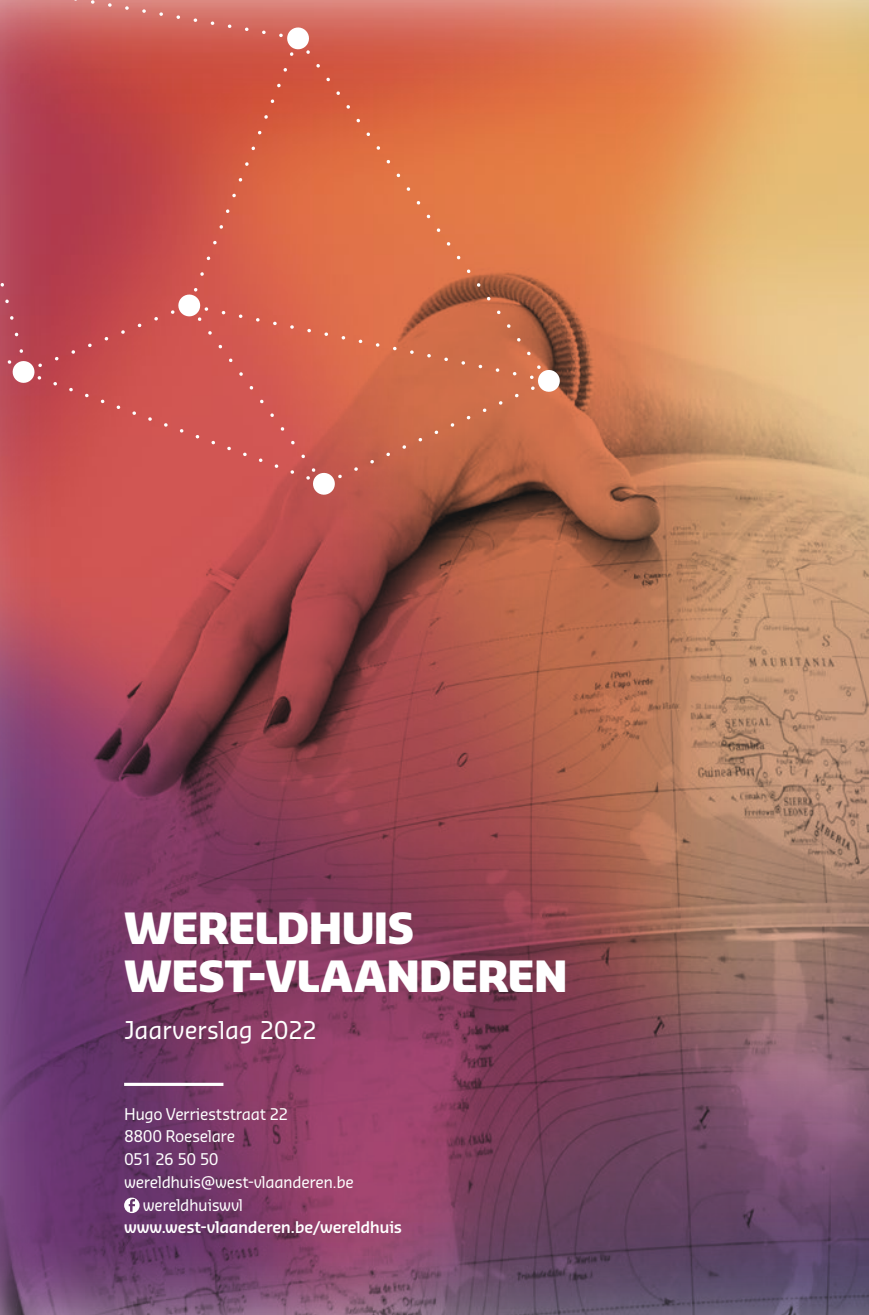
<style>
.page{position:relative;width:869px;height:1315px;background:#fff}
.page>*{position:absolute;margin:0;border:0;box-sizing:border-box;transform-origin:0 0}
.titel{font:900 42px/47.2px "Sansa Pro";letter-spacing:-.005em;color:#fff}
.titel-2{font:23.97px "Sansa Pro";letter-spacing:-.015em;color:#fff}
._04_gegevens{font:15.75px "Sansa Pro";letter-spacing:-.025em;color:#fff}
._04_gegevens-2{font:600 15.75px "Sansa Pro";letter-spacing:-.025em;color:#fff}
</style>
<div class="page">
<img style="left:0;top:0;width:868px;height:1315px">
<svg style="left:124px;top:1082px;width:99px;height:4px"></svg>
<svg style="left:124px;top:1197px;width:15px;height:16px"></svg>
<svg style="left:0;top:0;width:561px;height:496px;background:#cd5f4d"></svg>
<p class="titel" style="left:124px;top:903px;width:444px">WERELDHUIS<br>WEST-VLAANDEREN</p>
<p class="titel-2" style="left:124px;top:1014px;width:194px">Jaarverslag 2022</p>
<p class="_04_gegevens" style="left:124px;top:1103px;width:166px">Hugo Verrieststraat 22</p>
<p class="_04_gegevens" style="left:124px;top:1126px;width:112px">8800 Roeselare</p>
<p class="_04_gegevens" style="left:124px;top:1149px;width:96px">051 26 50 50</p>
<p class="_04_gegevens" style="left:124px;top:1171px;width:231px">wereldhuis@west-vlaanderen.be</p>
<p class="_04_gegevens" style="left:143px;top:1194px;width:102px">wereldhuiswvl</p>
<p class="_04_gegevens-2" style="left:124px;top:1217px;width:279px">www.west-vlaanderen.be/wereldhuis</p>
</div>
